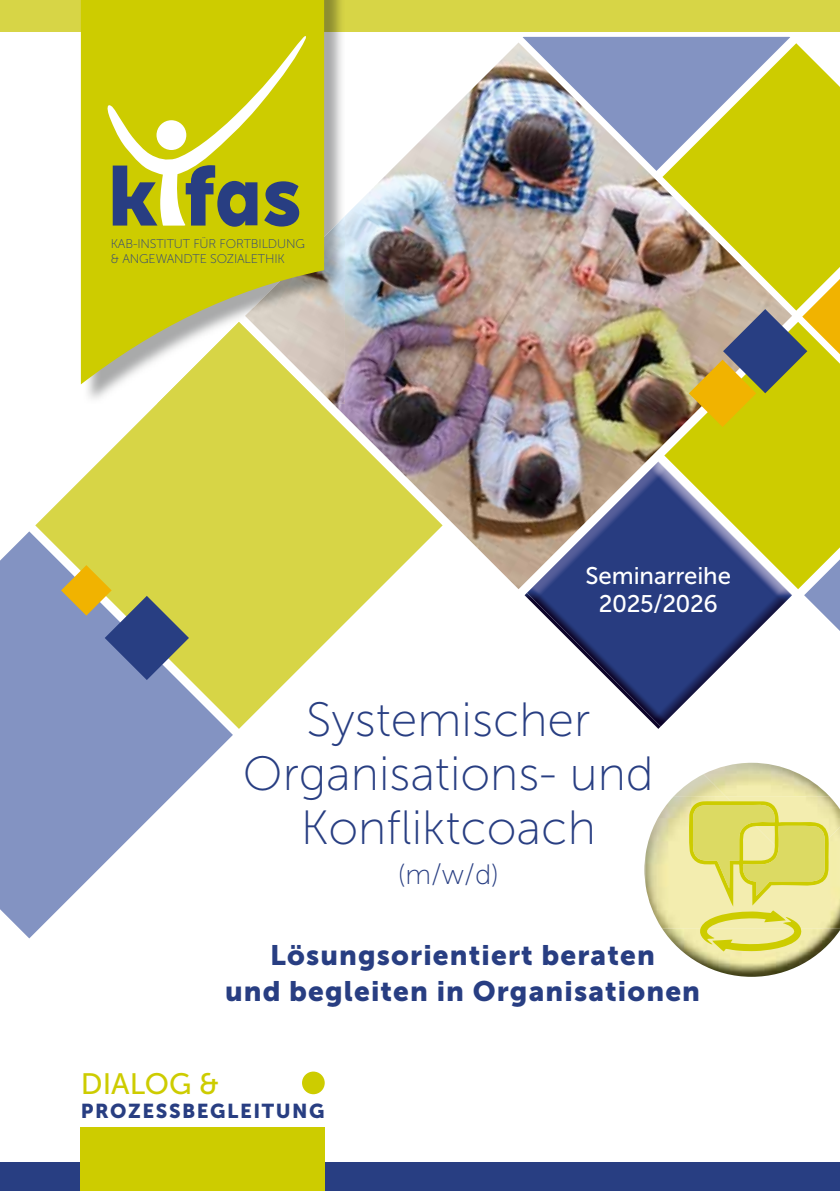
<style>
.page{position:relative;width:840px;height:1191px;background:#fff}
.page>*{position:absolute;margin:0;border:0;box-sizing:border-box;transform-origin:0 0}
.t1{font:48px/54px "Museo Sans 100";color:#283e82;text-align:center}
.t2{font:29.4px "Museo Sans 500";color:#cdcc00}
.t3{font:28px/36px "Museo Sans 900";letter-spacing:.04em;color:#283e82;text-align:center}
.t4{font:28px "Museo Sans 100";color:#283e82}
.t5{font:24px/28px "Museo Sans 500";letter-spacing:-.005em;color:#fff;text-align:center}
.t6{font:20px "Museo Sans 900";letter-spacing:.08em;color:#283e82}
.t7{font:12.6px/15.2px "Museo Sans 100";letter-spacing:-.01em;color:#283e82}
</style>
<div class="page">
<img style="left:345px;top:42px;width:343px;height:547px">
<svg style="left:0;top:531px;width:233px;height:407px;fill:#8393c2"></svg>
<svg style="left:664px;top:322px;width:175px;height:267px;fill:#cdcc00"></svg>
<svg style="left:803px;top:559px;width:36px;height:42px"></svg>
<img style="left:526px;top:462px;width:265px;height:264px">
<svg style="left:664px;top:601px;width:175px;height:195px"></svg>
<svg style="left:35px;top:322px;width:407px;height:407px;fill:#d7d546"></svg>
<svg style="left:662px;top:43px;width:177px;height:267px;fill:#cdcc00"></svg>
<svg style="left:522px;top:37px;width:267px;height:134px;fill:#8393c2"></svg>
<svg style="left:688px;top:279px;width:151px;height:148px"></svg>
<svg style="left:369px;top:31px;width:470px;height:6px"></svg>
<div style="left:0;top:0;width:839px;height:31px;background:#d7d546"></div>
<div style="left:0;top:1162px;width:839px;height:29px;background:#283e82"></div>
<img style="left:83px;top:0;width:262px;height:404px">
<img style="left:321px;top:216px;width:24px;height:188px">
<img style="left:157px;top:384px;width:164px;height:20px">
<svg style="left:81px;top:0;width:243px;height:384px;fill:#cdcc00"></svg>
<svg style="left:106px;top:31px;width:201px;height:196px"></svg>
<div style="left:81px;top:1127px;width:244px;height:64px;background:#cdcc00"></div>
<div style="left:302px;top:1071px;width:22px;height:23px;background:#cdcc00;border-radius:50%"></div>
<img style="left:673px;top:774px;width:30px;height:22px">
<img style="left:703px;top:762px;width:125px;height:34px">
<img style="left:644px;top:861px;width:1px;height:18px">
<img style="left:662px;top:928px;width:177px;height:48px">
<img style="left:645px;top:796px;width:194px;height:132px">
<img style="left:725px;top:796px;width:114px;height:72px">
<svg style="left:688px;top:801px;width:140px;height:150px"></svg>
<svg style="left:61px;top:565px;width:128px;height:115px"></svg>
<p class="t7" style="left:111px;top:236px;width:195px">KAB-INSTITUT FÜR FORTBILDUNG &amp; ANGEWANDTE SOZIALETHIK</p>
<p class="t5" style="left:585px;top:562px;width:147px">Seminarreihe<br>2025/2026</p>
<h1 class="t1" style="left:243px;top:693px;width:412px">Systemischer<br>Organisations- und<br>Konfliktcoach</h1>
<p class="t4" style="left:397px;top:859px;width:103px">(m/w/d)</p>
<p class="t3" style="left:225px;top:937px;width:476px">Lösungsorientiert beraten<br>und begleiten in Organisationen</p>
<p class="t2" style="left:81px;top:1067px;width:140px">DIALOG &amp;</p>
<p class="t6" style="left:81px;top:1099px;width:245px">PROZESSBEGLEITUNG</p>
</div>
